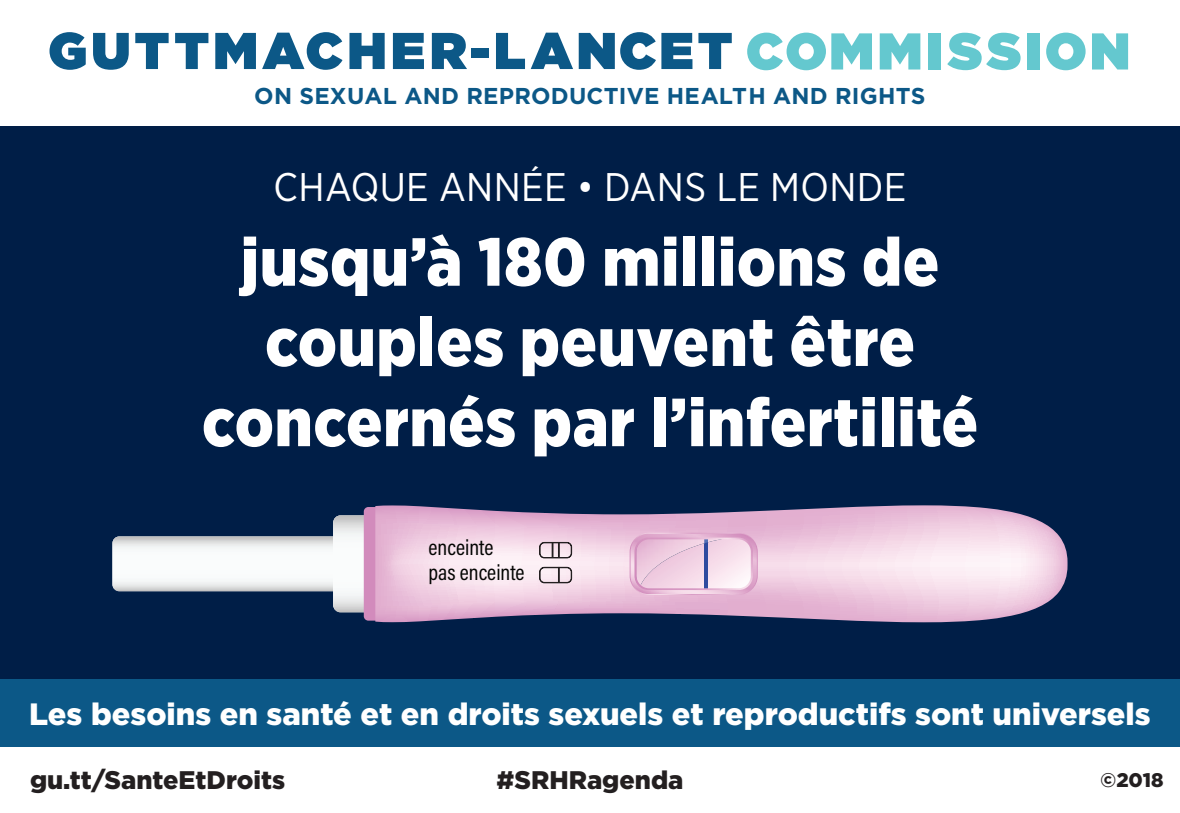
<style>
.page{position:relative;width:1180px;height:813px;background:#fff}
.page>*{position:absolute;margin:0;border:0;box-sizing:border-box;transform-origin:0 0}
.t1{font:900 68px/80.2px "Gotham Narrow";letter-spacing:.01em;color:#fff;text-align:center}
.t2{font:900 51.5px "Gotham";letter-spacing:.08em;color:#0c5887}
.t3{font:39.75px "Gotham Narrow";letter-spacing:.01em;color:#fff}
.t4{font:900 30.75px "Gotham";color:#fff}
.First_para__Drop_Cap{font:900 25.5px "Gotham";color:#231f20}
.t5{font:700 23px "Gotham";letter-spacing:.01em;color:#0c5887}
.t6{font:22.25px/25.2px "Acumin Pro Cond";color:#040503}
.First_para__Drop_Cap-2{font:900 19.75px "Gotham";color:#231f20}
.s1{color:#64c8cf}
</style>
<div class="page">
<div style="left:0;top:126px;width:1180px;height:614px;background:#001e47"></div>
<svg style="left:112px;top:515px;width:252px;height:97px"></svg>
<div style="left:364px;top:507px;width:53px;height:113px;background:#d28bbc;border-radius:5px"></div>
<svg style="left:375px;top:505px;width:693px;height:117px;background:#d3b6ce"></svg>
<svg style="left:539px;top:542px;width:33px;height:16px"></svg>
<svg style="left:539px;top:566px;width:33px;height:17px"></svg>
<svg style="left:630px;top:532px;width:128px;height:63px;background:#e8c7dd"></svg>
<div style="left:0;top:679px;width:1180px;height:67px;background:#0c5887"></div>
<p class="t2" style="left:48px;top:14px;width:1083px">GUTTMACHER-LANCET <span class="s1">COMMISSION</span></p>
<p class="t5" style="left:254px;top:80px;width:673px">ON SEXUAL AND REPRODUCTIVE HEALTH AND RIGHTS</p>
<p class="t3" style="left:274px;top:162px;width:634px">CHAQUE ANNÉE • DANS LE MONDE</p>
<p class="t1" style="left:202px;top:221px;width:778px">jusqu’à 180 millions de couples peuvent être concernés par l’infertilité</p>
<p class="t6" style="left:429px;top:534px;width:98px">enceinte pas enceinte</p>
<p class="t4" style="left:29px;top:692px;width:1123px">Les besoins en santé et en droits sexuels et reproductifs sont universels</p>
<p class="First_para__Drop_Cap" style="left:30px;top:762px;width:257px">gu.tt/SanteEtDroits</p>
<p class="First_para__Drop_Cap" style="left:497px;top:762px;width:188px">#SRHRagenda</p>
<p class="First_para__Drop_Cap-2" style="left:1100px;top:766px;width:65px">©2018</p>
</div>
